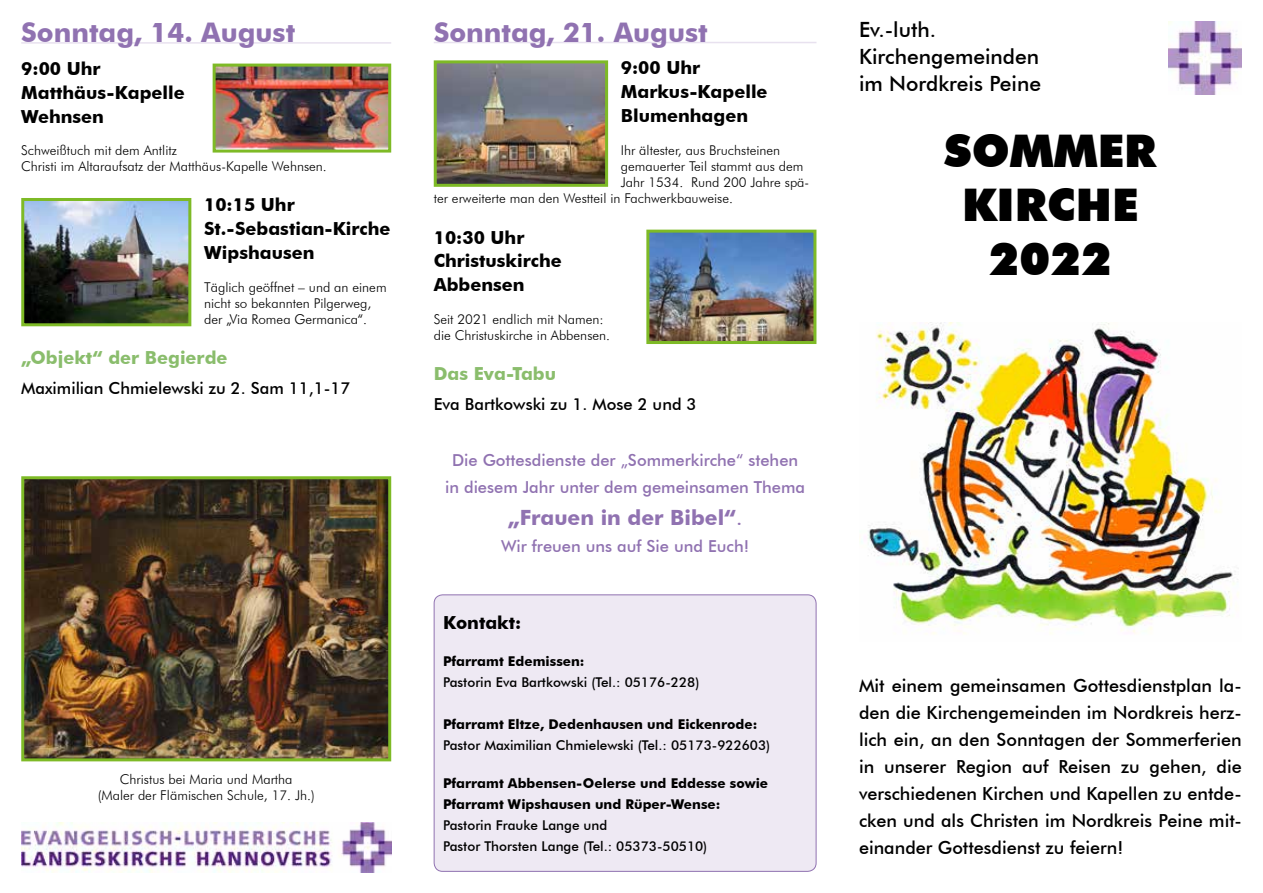
<style>
.page{position:relative;width:1263px;height:893px;background:#fff}
.page>*{position:absolute;margin:0;border:0;box-sizing:border-box;transform-origin:0 0}
.t1{font:900 45px/54px "Futura BT";color:#000;text-align:center}
.t2{font:700 27px "Futura BT";color:#9072b1}
.t3{font:500 21px/27px "Futura BT";color:#000}
.t4{font:700 21px "Futura BT";color:#9072b1}
.t5{font:500 18px/27px "Futura BT";color:#000;text-align:justify}
.t6{font:700 18px/24px "Futura BT";color:#000}
.t7{font:700 18px "Futura BT";color:#8abd6c}
.t8{font:500 16.5px/27px "Futura BT";color:#9072b1;text-align:center}
.t9{font:500 16.5px "Futura BT";color:#000}
.t10{font:300 13.5px/16.2px "Futura BT";color:#000}
.t11{font:500 13.5px/21px "Futura BT";color:#000}
.t12{font:700 13.5px/21px "Futura BT";color:#000}
.s1{font-weight:500}
</style>
<div class="page">
<div style="left:434px;top:595px;width:382px;height:276px;background:#eee9f3;border-radius:9px"></div>
<div style="left:434px;top:594px;width:382px;height:278px;border:1px solid #9072b1;border-radius:9px"></div>
<hr style="left:434px;top:42px;width:382px;height:1px;background:#e8e1ef">
<hr style="left:21px;top:42px;width:370px;height:2px;background:#e8e1ef">
<img style="left:1168px;top:22px;width:74px;height:72px">
<img style="left:861px;top:323px;width:378px;height:311px">
<img style="left:21px;top:823px;width:370px;height:49px">
<img style="left:650px;top:234px;width:162px;height:106px">
<div style="left:646px;top:230px;width:170px;height:114px;border:3px solid #7eba26"></div>
<img style="left:25px;top:202px;width:162px;height:120px">
<div style="left:21px;top:198px;width:170px;height:128px;border:3px solid #7eba26"></div>
<img style="left:438px;top:64px;width:166px;height:119px">
<div style="left:434px;top:60px;width:174px;height:127px;border:3px solid #7eba26"></div>
<img style="left:217px;top:68px;width:170px;height:81px">
<div style="left:213px;top:64px;width:178px;height:89px;border:3px solid #7eba26"></div>
<img style="left:25px;top:480px;width:362px;height:277px">
<div style="left:21px;top:476px;width:370px;height:285px;border:3px solid #7eba26"></div>
<h2 class="t2" style="left:21px;top:16px;width:275px">Sonntag, 14. August</h2>
<h3 class="t6" style="left:21px;top:56px;width:165px">9:00 Uhr<br>Matthäus-Kapelle<br>Wehnsen</h3>
<p class="t10" style="left:21px;top:142px;width:307px">Schweißtuch mit dem Antlitz<br>Christi im Altaraufsatz der Matthäus-Kapelle Wehnsen.</p>
<h3 class="t6" style="left:204px;top:193px;width:188px">10:15 Uhr<br>St.-Sebastian-Kirche<br>Wipshausen</h3>
<p class="t10" style="left:204px;top:279px;width:184px">Täglich geöffnet – und an einem nicht so bekannten Pilgerweg, der „Via Romea Germanica“.</p>
<h3 class="t7" style="left:21px;top:347px;width:208px">„Objekt“ der Begierde</h3>
<p class="t9" style="left:21px;top:378px;width:331px">Maximilian Chmielewski zu 2. Sam 11,1-17</p>
<p class="t10" style="left:98px;top:771px;width:218px;text-align:center">Christus bei Maria und Martha<br>(Maler der Flämischen Schule, 17. Jh.)</p>
<h2 class="t2" style="left:434px;top:16px;width:275px">Sonntag, 21. August</h2>
<h3 class="t6" style="left:621px;top:56px;width:148px">9:00 Uhr<br>Markus-Kapelle<br>Blumenhagen</h3>
<p class="t10" style="left:621px;top:142px;width:161px">Ihr ältester, aus Bruchsteinen</p>
<p class="t10" style="left:621px;top:158px;width:184px">gemauerter Teil stammt aus dem</p>
<p class="t10" style="left:621px;top:174px;width:190px">Jahr 1534. Rund 200 Jahre spä-</p>
<p class="t10" style="left:434px;top:190px;width:301px">ter erweiterte man den Westteil in Fachwerkbauweise.</p>
<h3 class="t6" style="left:434px;top:225px;width:130px">10:30 Uhr<br>Christuskirche<br>Abbensen</h3>
<p class="t10" style="left:434px;top:311px;width:178px">Seit 2021 endlich mit Namen: die Christuskirche in Abbensen.</p>
<h3 class="t7" style="left:434px;top:363px;width:124px">Das Eva-Tabu</h3>
<p class="t9" style="left:434px;top:394px;width:264px">Eva Bartkowski zu 1. Mose 2 und 3</p>
<p class="t8" style="left:445px;top:447px;width:362px">Die Gottesdienste der „Sommerkirche“ stehen in diesem Jahr unter dem gemeinsamen Thema</p>
<h3 class="t4" style="left:508px;top:505px;width:236px">„Frauen in der Bibel“<span class="s1">.</span></h3>
<p class="t8" style="left:501px;top:532px;width:250px">Wir freuen uns auf Sie und Euch!</p>
<h3 class="t6" style="left:443px;top:611px;width:80px">Kontakt:</h3>
<p class="t12" style="left:443px;top:651px;width:143px">Pfarramt Edemissen:</p>
<p class="t11" style="left:443px;top:672px;width:258px">Pastorin Eva Bartkowski (Tel.: 05176-228)</p>
<p class="t12" style="left:443px;top:714px;width:316px">Pfarramt Eltze, Dedenhausen und Eickenrode:</p>
<p class="t11" style="left:443px;top:735px;width:329px">Pastor Maximilian Chmielewski (Tel.: 05173-922603)</p>
<p class="t12" style="left:443px;top:772px;width:327px">Pfarramt Abbensen-Oelerse und Eddesse sowie<br>Pfarramt Wipshausen und Rüper-Wense:</p>
<p class="t11" style="left:443px;top:814px;width:266px">Pastorin Frauke Lange und<br>Pastor Thorsten Lange (Tel.: 05373-50510)</p>
<h3 class="t3" style="left:859px;top:16px;width:184px">Ev.-luth.<br>Kirchengemeinden im Nordkreis Peine</h3>
<h1 class="t1" style="left:944px;top:123px;width:214px">SOMMER<br>KIRCHE<br>2022</h1>
<p class="t5" style="left:859px;top:672px;width:384px">Mit einem gemeinsamen Gottesdienstplan la&shy;den die Kirchengemeinden im Nordkreis herz&shy;lich ein, an den Sonntagen der Sommerferien in unserer Region auf Reisen zu gehen, die verschiedenen Kirchen und Kapellen zu entde&shy;cken und als Christen im Nordkreis Peine mit&shy;einander Gottesdienst zu feiern!</p>
</div>
